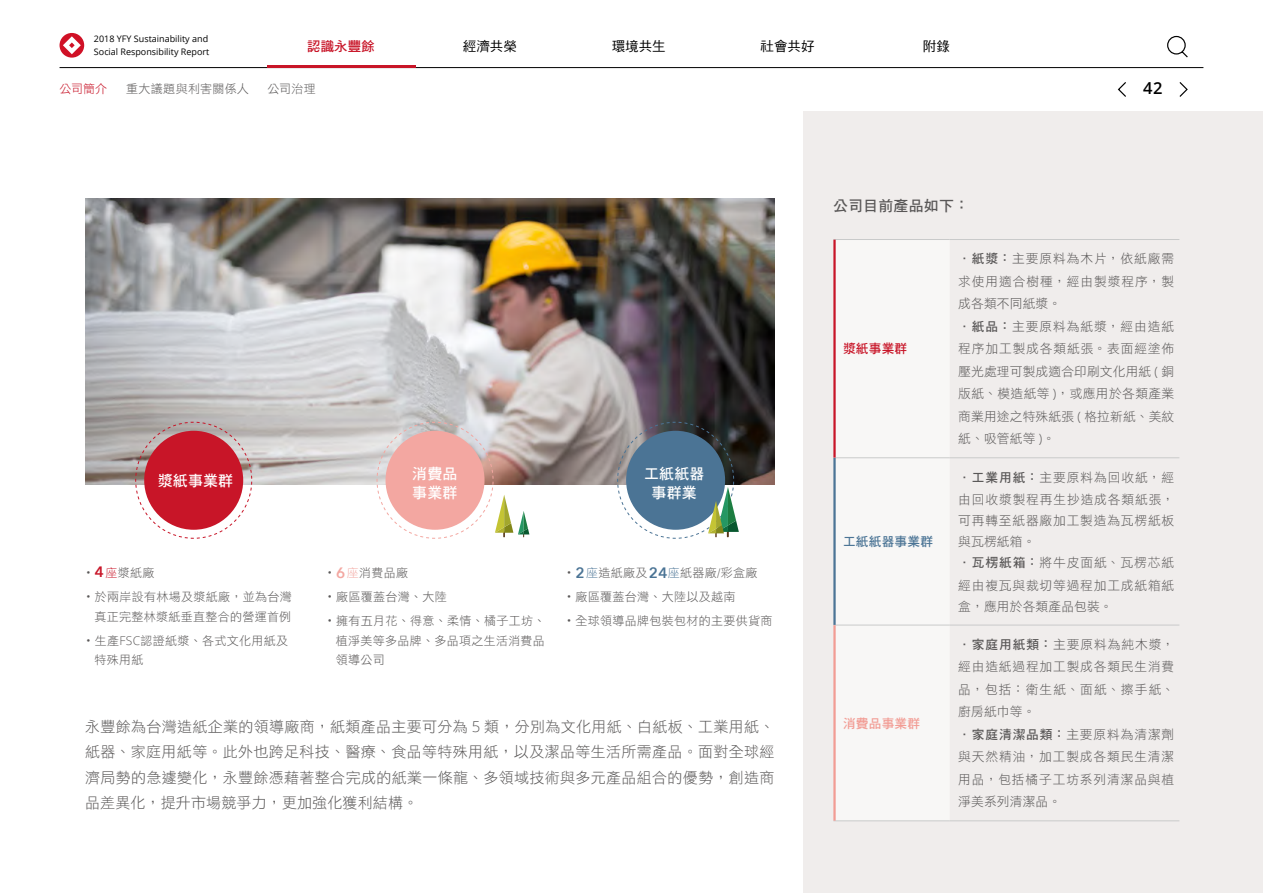
<style>
.page{position:relative;width:1263px;height:893px;background:#fff}
.page>*{position:absolute;margin:0;border:0;box-sizing:border-box;transform-origin:0 0}
.t1{font:600 16.5px "Open Sans";color:#000}
.t2{font:15px/25.5px "DF Hei Std W3";letter-spacing:.025em;color:#595757;text-align:justify}
.t3{font:15px/19.5px "DF Hei Std W7";letter-spacing:.01em;color:#fff;text-align:center}
.t4{font:15px "DF Hei Std W7";letter-spacing:.01em;color:#595757}
.t5{font:13.5px "DF Hei Std W5";color:#000}
.t6{font:13.5px "DF Hei Std W7";color:#c81528}
.t7{font:12.75px/22.5px "DF Hei Std W3";letter-spacing:.065em;color:#595757}
.t8{font:12.75px/22.5px "DF Hei Std W3";letter-spacing:.03em;color:#595757}
.t9{font:12.75px "DF Hei Std W7";letter-spacing:.065em;color:#595757}
.t10{font:12.75px "DF Hei Std W7";letter-spacing:.01em;color:#4b7495}
.t11{font:12.75px "DF Hei Std W7";letter-spacing:.01em;color:#f29c94}
.t12{font:12.75px "DF Hei Std W7";letter-spacing:.01em;color:#c81528}
.t13{font:12px/24px "DF Hei Std W3";letter-spacing:.025em;color:#595757}
.t14{font:12px "DF Hei Std W3";color:#c81528}
.t15{font:9px/13.5px "Open Sans";color:#000}
.s1{font-family:"Koz Go Pr 6 N"}
.s2{font-family:"Avenir Next";font-weight:600;font-size:15px;color:#c81528}
.s3{color:#c81528}
.s4{font-family:"Open Sans";font-weight:300}
.s5{font-family:"Avenir Next";font-weight:600;font-size:15px;color:#f3a7a1}
.s6{color:#f3a7a1}
.s7{font-family:"Avenir Next";font-weight:600;font-size:15px;color:#4b7495}
.s8{color:#4b7495}
.s9{font-family:"DF Hei Std W7"}
.s10{font-family:"DF Hei Std W3"}
</style>
<div class="page">
<div style="left:60px;top:33px;width:24px;height:25px;background:#d01126;border-radius:50%"></div>
<svg style="left:63px;top:36px;width:18px;height:18px"></svg>
<hr style="left:60px;top:67px;width:1143px;height:1px;background:#000">
<svg style="left:1167px;top:35px;width:21px;height:23px"></svg>
<hr style="left:267px;top:65px;width:148px;height:2px;background:#c81528">
<div style="left:804px;top:112px;width:459px;height:781px;background:#f0edec"></div>
<hr style="left:950px;top:239px;width:229px;height:1px;background:#c9caca">
<hr style="left:950px;top:457px;width:229px;height:1px;background:#c9caca">
<hr style="left:950px;top:625px;width:229px;height:1px;background:#c9caca">
<hr style="left:950px;top:821px;width:229px;height:1px;background:#c9caca">
<hr style="left:833px;top:239px;width:117px;height:1px;background:#c9caca">
<hr style="left:833px;top:457px;width:117px;height:1px;background:#c9caca">
<hr style="left:833px;top:625px;width:117px;height:1px;background:#c9caca">
<hr style="left:833px;top:821px;width:117px;height:1px;background:#c9caca">
<hr style="left:833px;top:240px;width:3px;height:218px;background:#c81528">
<hr style="left:833px;top:458px;width:3px;height:167px;background:#4b7495">
<hr style="left:833px;top:625px;width:3px;height:196px;background:#f29c94">
<svg style="left:1117px;top:82px;width:9px;height:15px"></svg>
<svg style="left:1179px;top:82px;width:9px;height:15px"></svg>
<img style="left:85px;top:198px;width:689px;height:287px">
<div style="left:626px;top:431px;width:99px;height:99px;background:#4b7495;border-radius:50%"></div>
<div style="left:144px;top:431px;width:99px;height:99px;background:#c81528;border-radius:50%"></div>
<div style="left:385px;top:431px;width:99px;height:99px;background:#f3a7a1;border-radius:50%"></div>
<svg style="left:708px;top:487px;width:31px;height:50px"></svg>
<svg style="left:495px;top:495px;width:34px;height:42px"></svg>
<p class="t15" style="left:94px;top:31px;width:117px">2018 YFY Sustainability and<br>Social Responsibility Report</p>
<p class="t6" style="left:307px;top:39px;width:69px">認識永豐餘</p>
<p class="t5" style="left:463px;top:39px;width:55px">經濟共榮</p>
<p class="t5" style="left:612px;top:39px;width:55px">環境共生</p>
<p class="t5" style="left:760px;top:39px;width:55px">社會共好</p>
<p class="t5" style="left:923px;top:39px;width:28px">附錄</p>
<p class="t14" style="left:60px;top:82px;width:49px">公司簡介</p>
<p class="t13" style="left:126px;top:76px;width:124px">重大議題與利害關係人</p>
<p class="t13" style="left:268px;top:76px;width:50px">公司治理</p>
<p class="t1" style="left:1143px;top:77px;width:21px">42</p>
<p class="t4" style="left:833px;top:198px;width:138px">公司目前產品如下：</p>
<p class="t3" style="left:158px;top:471px;width:77px">漿紙事業群</p>
<p class="t13" style="left:83px;top:561px;width:211px"><span class="s1">・</span><span class="s2">4</span><span class="s3">座</span>漿紙廠<br><span class="s1">・</span>於兩岸設有林場及漿紙廠，並為台灣</p>
<p class="t13" style="left:83px;top:604px;width:210px;text-align:right">真正完整林漿紙垂直整合的營運首例<span class="s1">・</span>生產<span class="s4">FSC</span>認證紙漿、各式文化用紙及</p>
<p class="t13" style="left:94px;top:648px;width:50px">特殊用紙</p>
<p class="t3" style="left:412px;top:463px;width:47px;text-align:left">消費品事業群</p>
<p class="t3" style="left:644px;top:463px;width:62px">工紙紙器事群業</p>
<p class="t13" style="left:324px;top:561px;width:223px"><span class="s1">・</span><span class="s5">6</span><span class="s6">座</span>消費品廠<br><span class="s1">・</span>廠區覆蓋台灣、大陸<br><span class="s1">・</span>擁有五月花、得意、柔情、橘子工坊、</p>
<p class="t13" style="left:336px;top:631px;width:211px;line-height:19.5px">植淨美等多品牌、多品項之生活消費品領導公司</p>
<p class="t13" style="left:563px;top:561px;width:211px"><span class="s1">・</span><span class="s7">2</span><span class="s8">座</span>造紙廠及<span class="s7">24</span><span class="s8">座</span>紙器廠/彩盒廠<span class="s1">・</span>廠區覆蓋台灣、大陸以及越南<br><span class="s1">・</span>全球領導品牌包裝包材的主要供貨商</p>
<p class="t2" style="left:85px;top:713px;width:691px">永豐餘為台灣造紙企業的領導廠商，紙類產品主要可分為 <span class="s4">5</span> 類，分別為文化用紙、白紙板、工業用紙、紙器、家庭用紙等。此外也跨足科技、醫療、食品等特殊用紙，以及潔品等生活所需產品。面對全球經濟局勢的急遽變化，永豐餘憑藉著整合完成的紙業一條龍、多領域技術與多元產品組合的優勢，創造商品差異化，提升市場競爭力，更加強化獲利結構。</p>
<p class="t12" style="left:843px;top:342px;width:66px">漿紙事業群</p>
<p class="t10" style="left:843px;top:535px;width:92px">工紙紙器事業群</p>
<p class="t11" style="left:843px;top:716px;width:79px">消費品事業群</p>
<p class="t8" style="left:958px;top:247px;width:218px"><span class="s9">．紙漿：</span>主要原料為木片，依紙廠需求使用適合樹種，經由製漿程序，製成各類不同紙漿。<br><span class="s9">．紙品：</span>主要原料為紙漿，經由造紙程序加工製成各類紙張。表面經塗佈壓光處理可製成適合印刷文化用紙 <span class="s4">(</span> 銅版紙、模造紙等 <span class="s4">)</span>，或應用於各類產業商業用途之特殊紙張 <span class="s4">(</span> 格拉新紙、美紋紙、吸管紙等 <span class="s4">)</span>。</p>
<p class="t7" style="left:958px;top:465px;width:218px"><span class="s9">．工業用紙：</span>主要原料為回收紙，經由回收漿製程再生抄造成各類紙張，</p>
<p class="t7" style="left:958px;top:510px;width:218px;line-height:21px">可再轉至紙器廠加工製造為瓦楞紙板與瓦楞紙箱。<br><span class="s9">．瓦楞紙箱：</span>將牛皮面紙、瓦楞芯紙</p>
<p class="t7" style="left:958px;top:574px;width:218px;line-height:21px">經由複瓦與裁切等過程加工成紙箱紙盒，應用於各類產品包裝。</p>
<p class="t7" style="left:958px;top:633px;width:218px;text-align:justify"><span class="s9">．家庭用紙類：</span>主要原料為純木漿，經由造紙過程加工製成各類民生消費品，包括：衛生紙、面紙、擦手紙、廚房紙巾等。</p>
<p class="t9" style="left:958px;top:727px;width:218px">．家庭清潔品類：<span class="s10">主要原料為清潔劑</span></p>
<p class="t7" style="left:958px;top:745px;width:218px;text-align:justify">與天然精油，加工製成各類民生清潔用品，包括橘子工坊系列清潔品與植淨美系列清潔品。</p>
</div>
